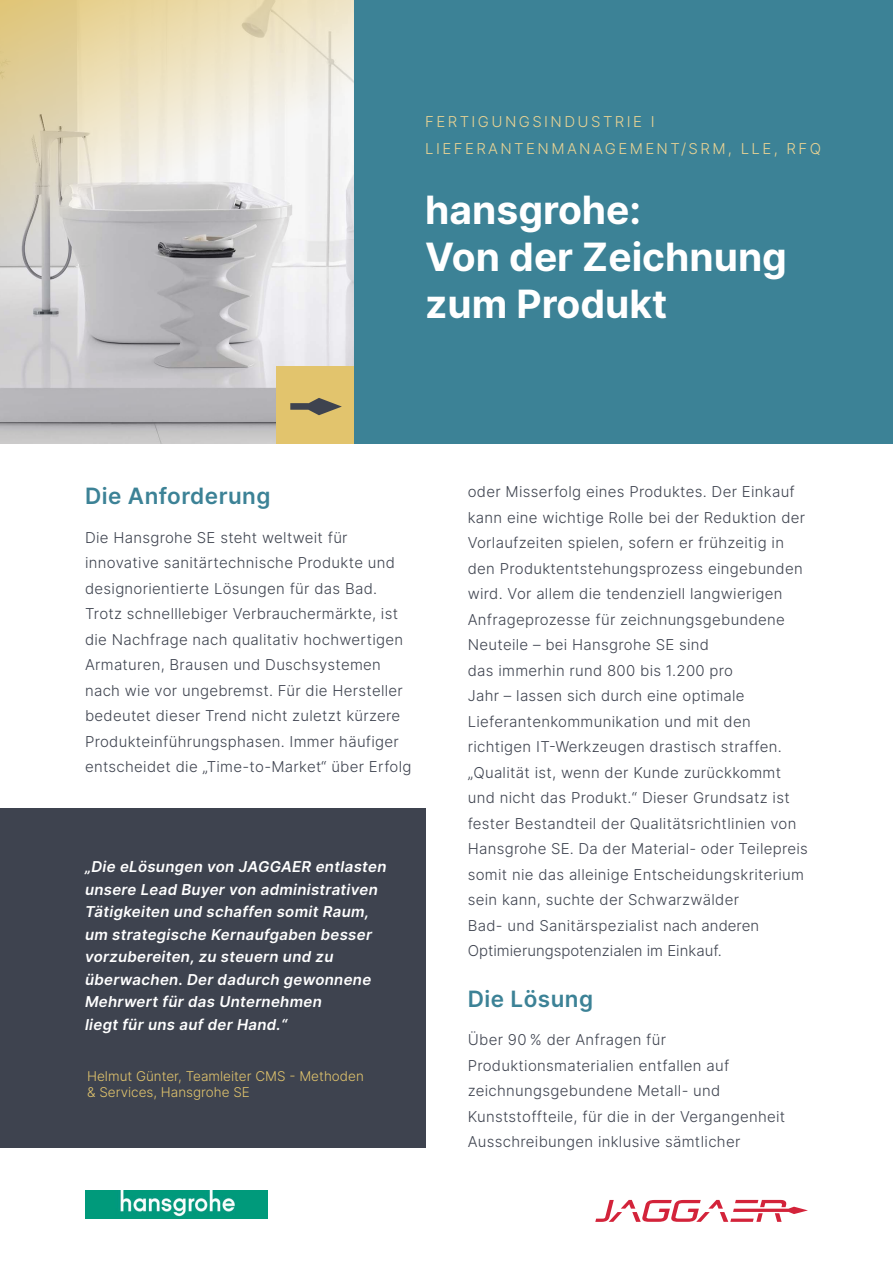
<style>
.page{position:relative;width:893px;height:1263px;background:#fff}
.page>*{position:absolute;margin:0;border:0;box-sizing:border-box;transform-origin:0 0}
.t1{font:700 39px/46.8px "Inter";color:#fff}
.t2{font:600 22.5px "Inter";letter-spacing:.02em;color:#3c8296}
.t3{font:300 15px/25.5px "Inter";letter-spacing:.02em;color:#3e434f}
.t4{font:italic 600 15px/22.5px "Inter";letter-spacing:.02em;color:#fff}
.t5{font:300 15px/27px "Inter";letter-spacing:.16em;color:#e9d394}
.t6{font:300 13.5px/16.2px "Inter";color:#e1c46d}
</style>
<div class="page">
<div style="left:353px;top:0;width:540px;height:443px;background:#3c8296"></div>
<svg style="left:595px;top:1200px;width:213px;height:22px"></svg>
<svg style="left:0;top:0;width:353px;height:443px;background:#d7d2c7"></svg>
<div style="left:276px;top:366px;width:77px;height:77px;background:#e2c46d"></div>
<svg style="left:290px;top:398px;width:52px;height:17px"></svg>
<div style="left:0;top:808px;width:425px;height:339px;background:#3e434f"></div>
<img style="left:85px;top:1191px;width:182px;height:28px">
<p class="t5" style="left:425px;top:108px;width:397px">FERTIGUNGSINDUSTRIE I<br>LIEFERANTENMANAGEMENT/SRM, LLE, RFQ</p>
<h1 class="t1" style="left:425px;top:186px;width:363px">hansgrohe:<br>Von der Zeichnung zum Produkt</h1>
<h2 class="t2" style="left:85px;top:480px;width:187px">Die Anforderung</h2>
<p class="t3" style="left:85px;top:524px;width:328px">Die Hansgrohe SE steht weltweit für innovative sanitärtechnische Produkte und designorientierte Lösungen für das Bad.<br>Trotz schnelllebiger Verbrauchermärkte, ist die Nachfrage nach qualitativ hochwertigen Armaturen, Brausen und Duschsystemen nach wie vor ungebremst. Für die Hersteller bedeutet dieser Trend nicht zuletzt kürzere Produkteinführungsphasen. Immer häufiger entscheidet die „Time-to-Market“ über Erfolg</p>
<p class="t4" style="left:85px;top:855px;width:303px">„Die eLösungen von JAGGAER entlasten unsere Lead Buyer von administrativen Tätigkeiten und schaffen somit Raum, um strategische Kernaufgaben besser vorzubereiten, zu steuern und zu überwachen. Der dadurch gewonnene Mehrwert für das Unternehmen<br>liegt für uns auf der Hand.“</p>
<p class="t6" style="left:87px;top:1068px;width:278px">Helmut Günter, Teamleiter CMS - Methoden &amp; Services, Hansgrohe SE</p>
<p class="t3" style="left:468px;top:479px;width:342px">oder Misserfolg eines Produktes. Der Einkauf kann eine wichtige Rolle bei der Reduktion der Vorlaufzeiten spielen, sofern er frühzeitig in den Produktentstehungsprozess eingebunden wird. Vor allem die tendenziell langwierigen Anfrageprozesse für zeichnungsgebundene Neuteile – bei Hansgrohe SE sind<br>das immerhin rund 800 bis 1.200 pro<br>Jahr – lassen sich durch eine optimale Lieferantenkommunikation und mit den richtigen IT-Werkzeugen drastisch straffen. „Qualität ist, wenn der Kunde zurückkommt und nicht das Produkt.“ Dieser Grundsatz ist fester Bestandteil der Qualitätsrichtlinien von Hansgrohe SE. Da der Material- oder Teilepreis somit nie das alleinige Entscheidungskriterium sein kann, suchte der Schwarzwälder<br>Bad- und Sanitärspezialist nach anderen Optimierungspotenzialen im Einkauf.</p>
<h2 class="t2" style="left:468px;top:982px;width:127px">Die Lösung</h2>
<p class="t3" style="left:468px;top:1027px;width:319px">Über 90 % der Anfragen für Produktionsmaterialien entfallen auf zeichnungsgebundene Metall- und Kunststoffteile, für die in der Vergangenheit Ausschreibungen inklusive sämtlicher</p>
</div>
